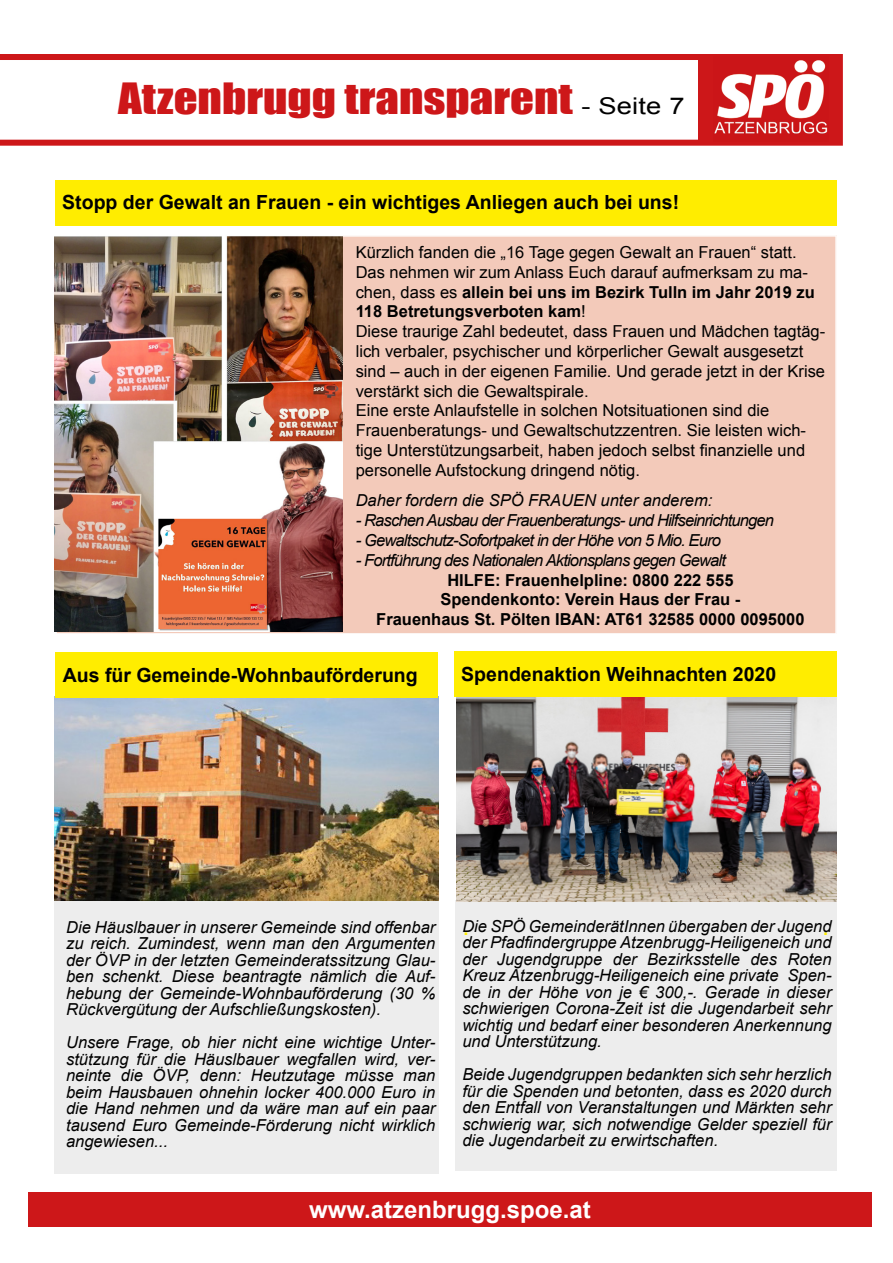
<style>
.page{position:relative;width:893px;height:1263px;background:#fff}
.page>*{position:absolute;margin:0;border:0;box-sizing:border-box;transform-origin:0 0}
.t1{font:39.6px "Impact";color:#cd1719;scale:1.18 1}
.t2{font:700 24px "Arial";color:#fff}
.t3{font:700 19.5px "Arial";color:#000}
.t4{font:700 18px "Arial";color:#ffed00}
.t5{font:italic 16.5px/16.5px "Arial";color:#000;text-align:justify}
.t6{font:16.5px/19.8px "Arial";color:#000}
.t7{font:italic 16.5px "Arial";letter-spacing:-.05em;color:#000}
.t8{font:700 16.5px/19.8px "Arial";color:#000;text-align:center}
.s1{font-family:"Arial";font-size:23.1px;color:#000}
.s2{font-weight:700}
</style>
<div class="page">
<div style="left:55px;top:235px;width:782px;height:399px;background:#f3caba"></div>
<svg style="left:0;top:54px;width:843px;height:92px"></svg>
<div style="left:698px;top:54px;width:141px;height:90px;background:#cd1719"></div>
<img style="left:714px;top:60px;width:114px;height:74px">
<div style="left:55px;top:180px;width:782px;height:46px;background:#ffed00"></div>
<img style="left:54px;top:235px;width:288px;height:396px">
<div style="left:455px;top:900px;width:381px;height:270px;background:#ededed"></div>
<img style="left:456px;top:697px;width:380px;height:204px">
<div style="left:454px;top:652px;width:382px;height:45px;background:#ffed00"></div>
<div style="left:54px;top:705px;width:385px;height:469px;background:#ededed"></div>
<img style="left:54px;top:696px;width:385px;height:204px">
<div style="left:55px;top:652px;width:383px;height:46px;background:#ffed00"></div>
<div style="left:28px;top:1192px;width:844px;height:34px;background:#cd1719"></div>
<h1 class="t1" style="left:118px;top:68px;width:481px">Atzenbrugg transparent <span class="s1">- Seite 7</span></h1>
<p class="t3" style="left:62px;top:190px;width:618px">Stopp der Gewalt an Frauen - ein wichtiges Anliegen auch bei uns!</p>
<p class="t6" style="left:356px;top:242px;width:471px">Kürzlich fanden die „16 Tage gegen Gewalt an Frauen“ statt.<br>Das nehmen wir zum Anlass Euch darauf aufmerksam zu ma&shy;chen, dass es <span class="s2">allein bei uns im Bezirk Tulln im Jahr 2019 zu 118 Betretungsverboten kam</span>!<br>Diese traurige Zahl bedeutet, dass Frauen und Mädchen tagtäg&shy;lich verbaler, psychischer und körperlicher Gewalt ausgesetzt sind – auch in der eigenen Familie. Und gerade jetzt in der Krise verstärkt sich die Gewaltspirale.<br>Eine erste Anlaufstelle in solchen Notsituationen sind die Frauenberatungs- und Gewaltschutzzentren. Sie leisten wich&shy;tige Unterstützungsarbeit, haben jedoch selbst finanzielle und personelle Aufstockung dringend nötig.</p>
<p class="t5" style="left:356px;top:493px;width:358px">Daher fordern die SPÖ FRAUEN unter anderem:</p>
<p class="t7" style="left:356px;top:510px;width:420px">- Raschen Ausbau der Frauenberatungs- und Hilfseinrichtungen</p>
<p class="t7" style="left:356px;top:529px;width:367px">- Gewaltschutz-Sofortpaket in der Höhe von 5 Mio. Euro</p>
<p class="t7" style="left:356px;top:549px;width:372px">- Fortführung des Nationalen Aktionsplans gegen Gewalt</p>
<p class="t8" style="left:376px;top:570px;width:430px">HILFE: Frauenhelpline: 0800 222 555<br>Spendenkonto: Verein Haus der Frau -<br>Frauenhaus St. Pölten IBAN: AT61 32585 0000 0095000</p>
<p class="t3" style="left:63px;top:662px;width:356px">Aus für Gemeinde-Wohnbauförderung</p>
<p class="t3" style="left:461px;top:661px;width:316px">Spendenaktion Weihnachten 2020</p>
<p class="t5" style="left:66px;top:919px;width:371px">Die Häuslbauer in unserer Gemeinde sind offenbar zu reich. Zumindest, wenn man den Argumenten der ÖVP in der letzten Gemeinderatssitzung Glau&shy;ben schenkt. Diese beantragte nämlich die Auf&shy;hebung der Gemeinde-Wohnbauförderung (30 % Rückvergütung der Aufschließungskosten).</p>
<p class="t5" style="left:66px;top:1034px;width:371px">Unsere Frage, ob hier nicht eine wichtige Unter&shy;stützung für die Häuslbauer wegfallen wird, ver&shy;neinte die ÖVP, denn: Heutzutage müsse man beim Hausbauen ohnehin locker 400.000 Euro in die Hand nehmen und da wäre man auf ein paar tausend Euro Gemeinde-Förderung nicht wirklich angewiesen...</p>
<p class="t5" style="left:462px;top:918px;width:371px">Die SPÖ GemeinderätInnen übergaben der Jugend</p>
<p class="t4" style="left:464px;top:917px;width:7px">.</p>
<p class="t4" style="left:823px;top:917px;width:7px">.</p>
<p class="t5" style="left:462px;top:934px;width:371px">der Pfadfindergruppe Atzenbrugg-Heiligeneich und der Jugendgruppe der Bezirksstelle des Roten Kreuz Atzenbrugg-Heiligeneich eine private Spen&shy;de in der Höhe von je € 300,-. Gerade in dieser schwierigen Corona-Zeit ist die Jugendarbeit sehr wichtig und bedarf einer besonderen Anerkennung und Unterstützung.</p>
<p class="t5" style="left:462px;top:1066px;width:371px">Beide Jugendgruppen bedankten sich sehr herzlich für die Spenden und betonten, dass es 2020 durch den Entfall von Veranstaltungen und Märkten sehr schwierig war, sich notwendige Gelder speziell für die Jugendarbeit zu erwirtschaften.</p>
<h2 class="t2" style="left:309px;top:1194px;width:283px">www.atzenbrugg.spoe.at</h2>
</div>
